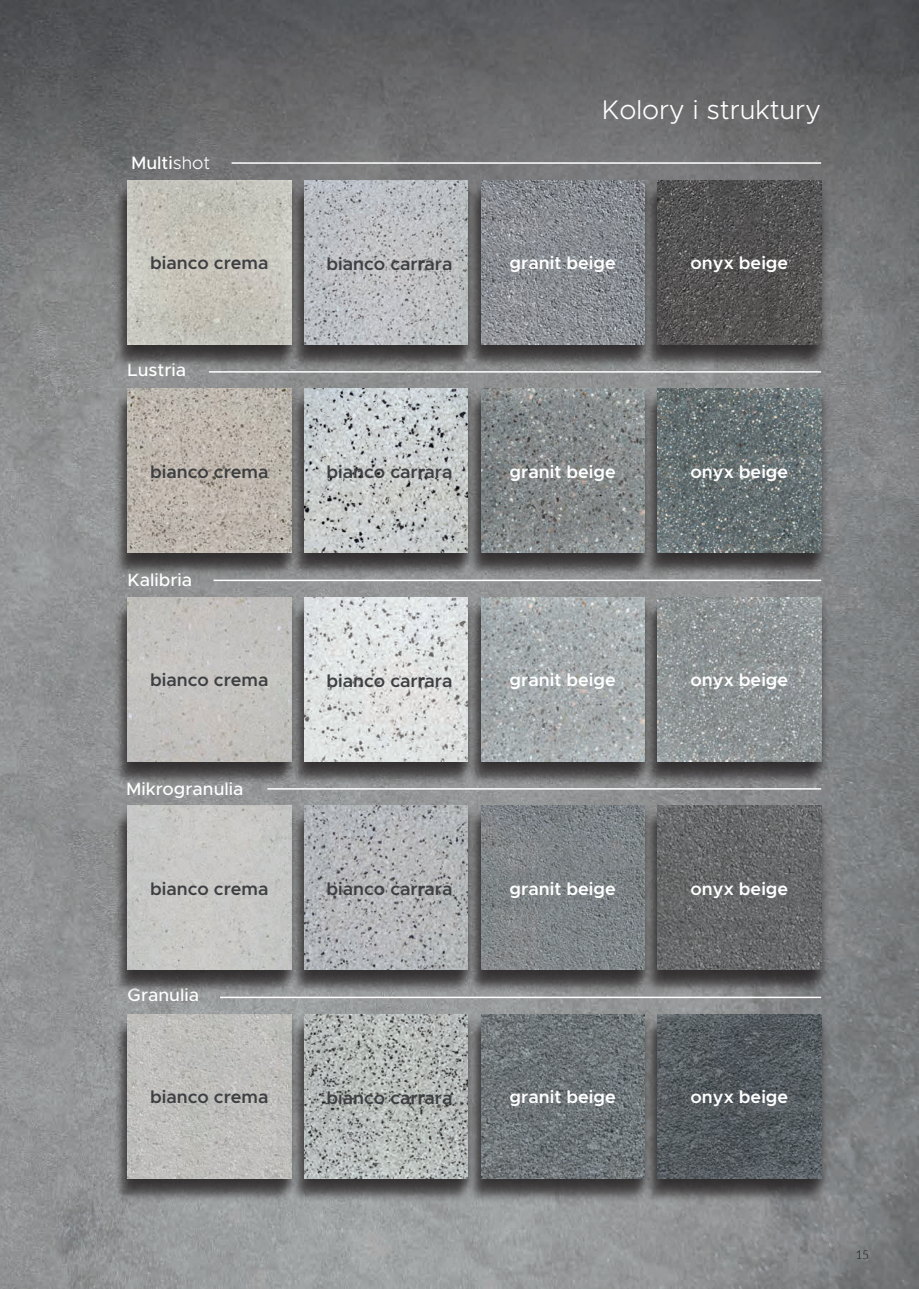
<style>
.page{position:relative;width:919px;height:1289px;background:#fff}
.page>*{position:absolute;margin:0;border:0;box-sizing:border-box;transform-origin:0 0}
.t1{font:300 27px "Metropolis";color:#fff}
.t2{font:600 18px "Metropolis";color:#3d3f42}
.t3{font:600 18px "Metropolis";color:#fff}
.t4{font:500 18px "Metropolis";color:#fff}
.t5{font:300 12px "Lato";color:#151616}
.s1{font-weight:300}
.s2{font-family:"Lato";font-weight:500}
</style>
<div class="page">
<img style="left:0;top:1px;width:918px;height:1287px">
<hr style="left:231px;top:162px;width:590px;height:2px;background:#fff">
<hr style="left:209px;top:371px;width:612px;height:1px;background:#fff">
<hr style="left:213px;top:579px;width:608px;height:2px;background:#fff">
<hr style="left:267px;top:788px;width:554px;height:1px;background:#fff">
<hr style="left:220px;top:996px;width:601px;height:2px;background:#fff">
<div style="left:113px;top:188px;width:180px;height:181px;background:#231f20;opacity:.57"></div>
<div style="left:119px;top:180px;width:181px;height:182px;background:#231f20;opacity:.65"></div>
<img style="left:128px;top:180px;width:163px;height:164px">
<div style="left:290px;top:188px;width:180px;height:181px;background:#231f20;opacity:.57"></div>
<div style="left:295px;top:180px;width:182px;height:182px;background:#231f20;opacity:.65"></div>
<img style="left:304px;top:180px;width:163px;height:164px">
<div style="left:467px;top:188px;width:179px;height:181px;background:#231f20;opacity:.57"></div>
<div style="left:472px;top:180px;width:181px;height:182px;background:#231f20;opacity:.65"></div>
<img style="left:481px;top:180px;width:163px;height:164px">
<div style="left:643px;top:188px;width:180px;height:181px;background:#231f20;opacity:.57"></div>
<div style="left:648px;top:180px;width:182px;height:182px;background:#231f20;opacity:.65"></div>
<img style="left:657px;top:180px;width:164px;height:164px">
<div style="left:113px;top:396px;width:180px;height:181px;background:#231f20;opacity:.57"></div>
<div style="left:119px;top:388px;width:181px;height:182px;background:#231f20;opacity:.65"></div>
<img style="left:128px;top:388px;width:163px;height:165px">
<div style="left:290px;top:396px;width:180px;height:181px;background:#231f20;opacity:.57"></div>
<div style="left:295px;top:388px;width:182px;height:182px;background:#231f20;opacity:.65"></div>
<img style="left:304px;top:388px;width:163px;height:165px">
<div style="left:467px;top:396px;width:179px;height:181px;background:#231f20;opacity:.57"></div>
<div style="left:472px;top:388px;width:181px;height:182px;background:#231f20;opacity:.65"></div>
<img style="left:481px;top:388px;width:163px;height:165px">
<div style="left:643px;top:396px;width:180px;height:181px;background:#231f20;opacity:.57"></div>
<div style="left:648px;top:388px;width:182px;height:182px;background:#231f20;opacity:.65"></div>
<img style="left:657px;top:388px;width:164px;height:165px">
<div style="left:113px;top:605px;width:180px;height:180px;background:#231f20;opacity:.57"></div>
<div style="left:119px;top:596px;width:181px;height:183px;background:#231f20;opacity:.65"></div>
<img style="left:128px;top:597px;width:163px;height:164px">
<div style="left:290px;top:605px;width:180px;height:180px;background:#231f20;opacity:.57"></div>
<div style="left:295px;top:596px;width:182px;height:183px;background:#231f20;opacity:.65"></div>
<img style="left:304px;top:597px;width:163px;height:164px">
<div style="left:467px;top:605px;width:179px;height:180px;background:#231f20;opacity:.57"></div>
<div style="left:472px;top:596px;width:181px;height:183px;background:#231f20;opacity:.65"></div>
<img style="left:481px;top:597px;width:163px;height:164px">
<div style="left:643px;top:605px;width:180px;height:180px;background:#231f20;opacity:.57"></div>
<div style="left:648px;top:596px;width:182px;height:183px;background:#231f20;opacity:.65"></div>
<img style="left:657px;top:597px;width:164px;height:164px">
<div style="left:113px;top:813px;width:180px;height:181px;background:#231f20;opacity:.57"></div>
<div style="left:119px;top:805px;width:181px;height:182px;background:#231f20;opacity:.65"></div>
<img style="left:128px;top:805px;width:163px;height:164px">
<div style="left:290px;top:813px;width:180px;height:181px;background:#231f20;opacity:.57"></div>
<div style="left:295px;top:805px;width:182px;height:182px;background:#231f20;opacity:.65"></div>
<img style="left:304px;top:805px;width:163px;height:164px">
<div style="left:467px;top:813px;width:179px;height:181px;background:#231f20;opacity:.57"></div>
<div style="left:472px;top:805px;width:181px;height:182px;background:#231f20;opacity:.65"></div>
<img style="left:481px;top:805px;width:163px;height:164px">
<div style="left:643px;top:813px;width:180px;height:181px;background:#231f20;opacity:.57"></div>
<div style="left:648px;top:805px;width:182px;height:182px;background:#231f20;opacity:.65"></div>
<img style="left:657px;top:805px;width:164px;height:164px">
<div style="left:113px;top:1021px;width:180px;height:181px;background:#231f20;opacity:.57"></div>
<div style="left:119px;top:1013px;width:181px;height:183px;background:#231f20;opacity:.65"></div>
<img style="left:128px;top:1014px;width:163px;height:164px">
<div style="left:290px;top:1021px;width:180px;height:181px;background:#231f20;opacity:.57"></div>
<div style="left:295px;top:1013px;width:182px;height:183px;background:#231f20;opacity:.65"></div>
<img style="left:304px;top:1014px;width:163px;height:164px">
<div style="left:467px;top:1021px;width:179px;height:181px;background:#231f20;opacity:.57"></div>
<div style="left:472px;top:1013px;width:181px;height:183px;background:#231f20;opacity:.65"></div>
<img style="left:481px;top:1014px;width:163px;height:164px">
<div style="left:643px;top:1021px;width:180px;height:181px;background:#231f20;opacity:.57"></div>
<div style="left:648px;top:1013px;width:182px;height:183px;background:#231f20;opacity:.65"></div>
<img style="left:657px;top:1014px;width:164px;height:164px">
<p class="t4" style="left:131px;top:152px;width:81px">Multi<span class="s1">shot</span></p>
<p class="t1" style="left:602px;top:93px;width:221px">Kolory i struktury</p>
<p class="t2" style="left:150px;top:252px;width:120px">bianco crema</p>
<p class="t2" style="left:326px;top:252px;width:128px">bianco car<span class="s2">r</span>ara</p>
<p class="t3" style="left:509px;top:252px;width:108px">granit beige</p>
<p class="t3" style="left:690px;top:252px;width:99px">onyx beige</p>
<p class="t4" style="left:128px;top:358px;width:60px">Lustria</p>
<p class="t2" style="left:150px;top:460px;width:120px">bianco crema</p>
<p class="t2" style="left:326px;top:461px;width:128px">bianco car<span class="s2">r</span>ara</p>
<p class="t3" style="left:509px;top:460px;width:108px">granit beige</p>
<p class="t3" style="left:690px;top:460px;width:99px">onyx beige</p>
<p class="t4" style="left:128px;top:569px;width:66px">Kalibria</p>
<p class="t2" style="left:150px;top:669px;width:120px">bianco crema</p>
<p class="t2" style="left:326px;top:669px;width:128px">bianco car<span class="s2">r</span>ara</p>
<p class="t3" style="left:509px;top:669px;width:108px">granit beige</p>
<p class="t3" style="left:690px;top:669px;width:99px">onyx beige</p>
<p class="t4" style="left:126px;top:777px;width:119px">Mikrogranulia</p>
<p class="t2" style="left:150px;top:877px;width:120px">bianco crema</p>
<p class="t2" style="left:326px;top:877px;width:128px">bianco car<span class="s2">r</span>ara</p>
<p class="t3" style="left:509px;top:877px;width:108px">granit beige</p>
<p class="t3" style="left:690px;top:877px;width:99px">onyx beige</p>
<p class="t4" style="left:128px;top:983px;width:73px">Granulia</p>
<p class="t2" style="left:150px;top:1085px;width:120px">bianco crema</p>
<p class="t2" style="left:326px;top:1086px;width:128px">bianco car<span class="s2">r</span>ara</p>
<p class="t3" style="left:509px;top:1085px;width:108px">granit beige</p>
<p class="t3" style="left:690px;top:1085px;width:99px">onyx beige</p>
<p class="t5" style="left:855px;top:1248px;width:15px">15</p>
</div>
